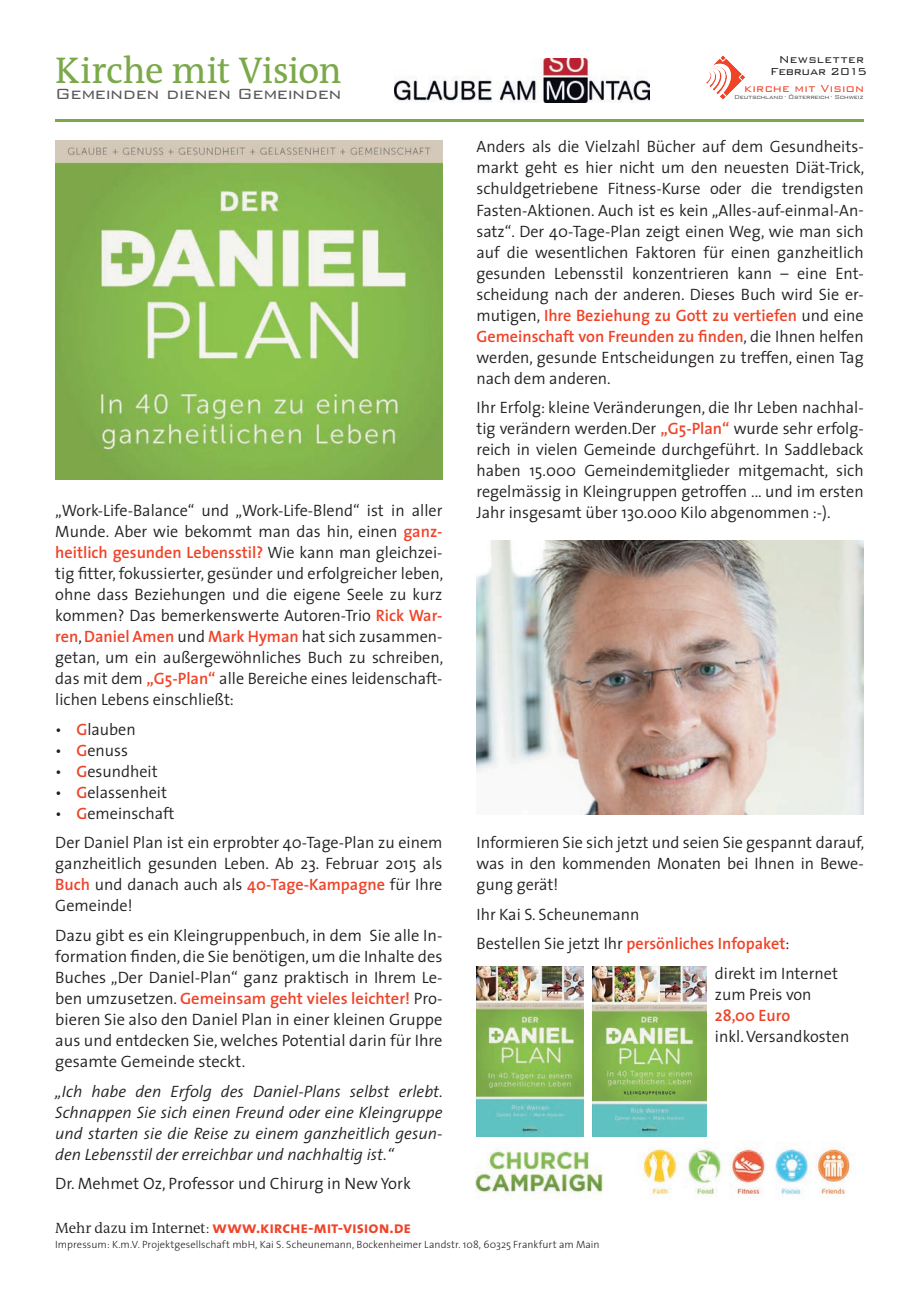
<style>
.page{position:relative;width:919px;height:1289px;background:#fff}
.page>*{position:absolute;margin:0;border:0;box-sizing:border-box;transform-origin:0 0}
.t1{font:37.5px "The Antiqua B5";letter-spacing:-.02em;color:#7ba94a}
.t2{font:300 19.65px "Bank Gothic";letter-spacing:-.03em;color:#57585a}
.t3{font:300 16.5px/21px "The Sans";color:#231f20;text-align:justify}
.t4{font:italic 300 16.5px/21px "The Sans";color:#231f20;text-align:justify}
.t5{font:16.5px "The Sans Bold Caps";letter-spacing:-.005em;color:#ef4429}
.t6{font:600 16.5px "The Sans";color:#ef4429}
.t7{font:300 13.5px/12px "Bank Gothic";letter-spacing:.005em;color:#231f20;text-align:center}
.t8{font:300 13.5px "Bank Gothic";letter-spacing:.01em;color:#ef4429}
.t9{font:300 10.5px "The Sans";color:#231f20}
.t10{font:300 7.5px "Bank Gothic";letter-spacing:-.035em;color:#57585a}
.s1{font-weight:600;color:#ef4429}
.s2{font-family:"The Antiqua B4";font-weight:300;font-size:15px;color:#231f20}
.s3{font-family:"Times";font-weight:400}
</style>
<div class="page">
<img style="left:706px;top:55px;width:39px;height:45px">
<hr style="left:55px;top:119px;width:808px;height:2px;background:#7ba94a">
<img style="left:394px;top:58px;width:255px;height:44px">
<img style="left:55px;top:140px;width:387px;height:339px">
<img style="left:476px;top:540px;width:387px;height:274px">
<img style="left:476px;top:966px;width:107px;height:170px">
<img style="left:592px;top:966px;width:114px;height:170px">
<img style="left:475px;top:1147px;width:377px;height:51px">
<h1 class="t1" style="left:55px;top:50px;width:287px">Kirche mit Vision</h1>
<p class="t2" style="left:55px;top:79px;width:288px">Gemeinden dienen Gemeinden</p>
<p class="t3" style="left:55px;top:499px;width:389px">„Work-Life-Balance“ und „Work-Life-Blend“ ist in aller Munde. Aber wie bekommt man das hin, einen <span class="s1">ganz&shy;heitlich gesunden Lebensstil?</span> Wie kann man gleichzei&shy;tig fitter, fokussierter, gesünder und erfolgreicher leben, ohne dass Beziehungen und die eigene Seele zu kurz kommen? Das bemerkenswerte Autoren-Trio <span class="s1">Rick War&shy;ren</span>, <span class="s1">Daniel Amen</span> und <span class="s1">Mark Hyman</span> hat sich zusammen&shy;getan, um ein außergewöhnliches Buch zu schreiben, das mit dem <span class="s1">„G5-Plan“</span> alle Bereiche eines leidenschaft&shy;lichen Lebens einschließt:</p>
<p class="t3" style="left:55px;top:718px;width:82px">• <span class="s1">G</span>lauben</p>
<p class="t3" style="left:55px;top:739px;width:74px">• <span class="s1">G</span>enuss</p>
<p class="t3" style="left:55px;top:760px;width:104px">• <span class="s1">G</span>esundheit</p>
<p class="t3" style="left:55px;top:781px;width:113px">• <span class="s1">G</span>elassenheit</p>
<p class="t3" style="left:55px;top:798px;width:388px;line-height:29.5px">• <span class="s1">G</span>emeinschaft<br>Der Daniel Plan ist ein erprobter 40-Tage-Plan zu einem</p>
<p class="t3" style="left:55px;top:852px;width:388px">ganzheitlich gesunden Leben. Ab 23. Februar 2015 als <span class="s1">Buch</span> und danach auch als <span class="s1">40-Tage-Kampagne</span> für Ihre Gemeinde!</p>
<p class="t3" style="left:55px;top:924px;width:388px">Dazu gibt es ein Kleingruppenbuch, in dem Sie alle In&shy;formation finden, die Sie benötigen, um die Inhalte des Buches „Der Daniel-Plan“ ganz praktisch in Ihrem Le&shy;ben umzusetzen. <span class="s1">Gemeinsam geht vieles leichter!</span> Pro&shy;bieren Sie also den Daniel Plan in einer kleinen Gruppe aus und entdecken Sie, welches Potential darin für Ihre gesamte Gemeinde steckt.</p>
<p class="t4" style="left:55px;top:1079px;width:389px">„Ich habe den Erfolg des Daniel-Plans selbst erlebt.<br>Schnappen Sie sich einen Freund oder eine Kleingruppe und starten sie die Reise zu einem ganzheitlich gesun&shy;den Lebensstil der erreichbar und nachhaltig ist.“</p>
<p class="t3" style="left:55px;top:1172px;width:357px">Dr. Mehmet Oz, Professor und Chirurg in New York</p>
<p class="t5" style="left:55px;top:1213px;width:357px"><span class="s2">Mehr dazu im Internet:</span> www.kirche-mit-vision.de</p>
<p class="t7" style="left:770px;top:52px;width:98px">Newsletter<br>Februar 2015</p>
<p class="t8" style="left:744px;top:78px;width:121px">kirche mit Vision</p>
<p class="t10" style="left:734px;top:92px;width:131px">Deutschland <span class="s3">·</span> Österreich <span class="s3">·</span> Schweiz</p>
<p class="t3" style="left:476px;top:136px;width:389px">Anders als die Vielzahl Bücher auf dem Gesundheits&shy;markt geht es hier nicht um den neuesten Diät-Trick, schuldgetriebene Fitness-Kurse oder die trendigsten Fasten-Aktionen. Auch ist es kein „Alles-auf-einmal-An&shy;satz“. Der 40-Tage-Plan zeigt einen Weg, wie man sich auf die wesentlichen Faktoren für einen ganzheitlich gesunden Lebensstil konzentrieren kann – eine Ent&shy;scheidung nach der anderen. Dieses Buch wird Sie er&shy;mutigen, <span class="s1">Ihre Beziehung zu Gott zu vertiefen</span> und eine <span class="s1">Gemeinschaft von Freunden zu finden</span>, die Ihnen helfen werden, gesunde Entscheidungen zu treffen, einen Tag nach dem anderen.</p>
<p class="t3" style="left:476px;top:396px;width:388px">Ihr Erfolg: kleine Veränderungen, die Ihr Leben nachhal&shy;tig verändern werden.Der <span class="s1">„G5-Plan“</span> wurde sehr erfolg&shy;reich in vielen Gemeinde durchgeführt. In Saddleback haben 15.000 Gemeindemitglieder mitgemacht, sich regelmässig in Kleingruppen getroffen ... und im ersten Jahr insgesamt über 130.000 Kilo abgenommen :-).</p>
<p class="t3" style="left:476px;top:831px;width:389px">Informieren Sie sich jetzt und seien Sie gespannt darauf, was in den kommenden Monaten bei Ihnen in Bewe&shy;gung gerät!</p>
<p class="t3" style="left:476px;top:903px;width:165px">Ihr Kai S. Scheunemann</p>
<p class="t3" style="left:476px;top:932px;width:314px">Bestellen Sie jetzt Ihr <span class="s1">persönliches Infopaket</span>:</p>
<p class="t3" style="left:714px;top:962px;width:125px">direkt im Internet</p>
<p class="t3" style="left:714px;top:983px;width:98px">zum Preis von</p>
<p class="t6" style="left:714px;top:1001px;width:77px">28,00 Euro</p>
<p class="t3" style="left:714px;top:1025px;width:136px">inkl. Versandkosten</p>
<p class="t9" style="left:55px;top:1235px;width:546px">Impressum: K.m.V. Projektgesellschaft mbH, Kai S. Scheunemann, Bockenheimer Landstr. 108, 60325 Frankfurt am Main</p>
</div>
